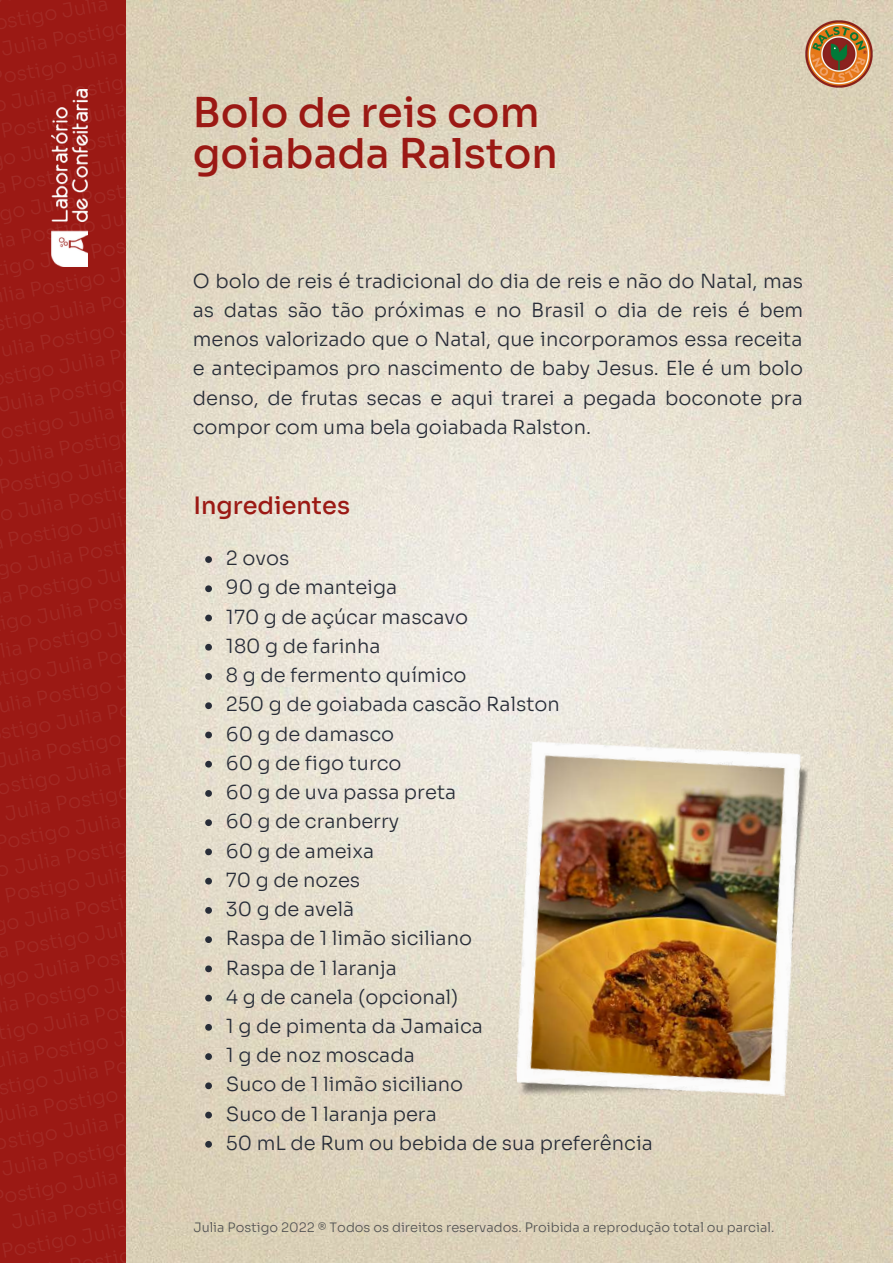
<style>
.page{position:relative;width:893px;height:1264px;background:#fff}
.page>*{position:absolute;margin:0;border:0;box-sizing:border-box;transform-origin:0 0}
.t1{font:500 40.95px/40.5px "Sora";color:#9b1914}
.t2{font:500 24px "Sora";color:#9b1914}
.t3{font:300 19.5px/29.2px "Sora";color:#282d38}
.t4{font:300 13.05px "Sora";color:#545454}
</style>
<div class="page">
<div style="left:0;top:0;width:892px;height:1262px;background:#9b1914"></div>
<img style="left:126px;top:1px;width:766px;height:1261px">
<img style="left:51px;top:89px;width:36px;height:177px">
<img style="left:803px;top:19px;width:71px;height:71px">
<svg style="left:205px;top:556px;width:7px;height:7px"></svg>
<svg style="left:205px;top:585px;width:7px;height:7px"></svg>
<svg style="left:205px;top:614px;width:7px;height:7px"></svg>
<svg style="left:205px;top:644px;width:7px;height:6px"></svg>
<svg style="left:205px;top:673px;width:7px;height:7px"></svg>
<svg style="left:205px;top:702px;width:7px;height:7px"></svg>
<svg style="left:205px;top:731px;width:7px;height:7px"></svg>
<svg style="left:205px;top:760px;width:7px;height:7px"></svg>
<svg style="left:205px;top:790px;width:7px;height:6px"></svg>
<svg style="left:205px;top:819px;width:7px;height:7px"></svg>
<svg style="left:205px;top:848px;width:7px;height:7px"></svg>
<svg style="left:205px;top:877px;width:7px;height:7px"></svg>
<svg style="left:205px;top:907px;width:7px;height:6px"></svg>
<svg style="left:205px;top:936px;width:7px;height:7px"></svg>
<svg style="left:205px;top:965px;width:7px;height:7px"></svg>
<svg style="left:205px;top:994px;width:7px;height:7px"></svg>
<svg style="left:205px;top:1023px;width:7px;height:7px"></svg>
<svg style="left:205px;top:1053px;width:7px;height:6px"></svg>
<svg style="left:205px;top:1082px;width:7px;height:7px"></svg>
<svg style="left:205px;top:1111px;width:7px;height:7px"></svg>
<svg style="left:205px;top:1140px;width:7px;height:7px"></svg>
<img style="left:489px;top:719px;width:349px;height:398px">
<h1 class="t1" style="left:193px;top:93px;width:366px">Bolo de reis com goiabada Ralston</h1>
<p class="t3" style="left:193px;top:266px;width:612px;text-align:justify">O bolo de reis é tradicional do dia de reis e não do Natal, mas as datas são tão próximas e no Brasil o dia de reis é bem menos valorizado que o Natal, que incorporamos essa receita e antecipamos pro nascimento de baby Jesus. Ele é um bolo denso, de frutas secas e aqui trarei a pegada boconote pra compor com uma bela goiabada Ralston.</p>
<p class="t2" style="left:193px;top:490px;width:158px">Ingredientes</p>
<p class="t3" style="left:226px;top:544px;width:428px">2 ovos<br>90 g de manteiga<br>170 g de açúcar mascavo<br>180 g de farinha<br>8 g de fermento químico<br>250 g de goiabada cascão Ralston<br>60 g de damasco<br>60 g de figo turco<br>60 g de uva passa preta<br>60 g de cranberry<br>60 g de ameixa<br>70 g de nozes<br>30 g de avelã<br>Raspa de 1 limão siciliano<br>Raspa de 1 laranja<br>4 g de canela (opcional)<br>1 g de pimenta da Jamaica<br>1 g de noz moscada<br>Suco de 1 limão siciliano<br>Suco de 1 laranja pera<br>50 mL de Rum ou bebida de sua preferência</p>
<p class="t4" style="left:193px;top:1219px;width:582px">Julia Postigo 2022 ® Todos os direitos reservados. Proibida a reprodução total ou parcial.</p>
</div>
